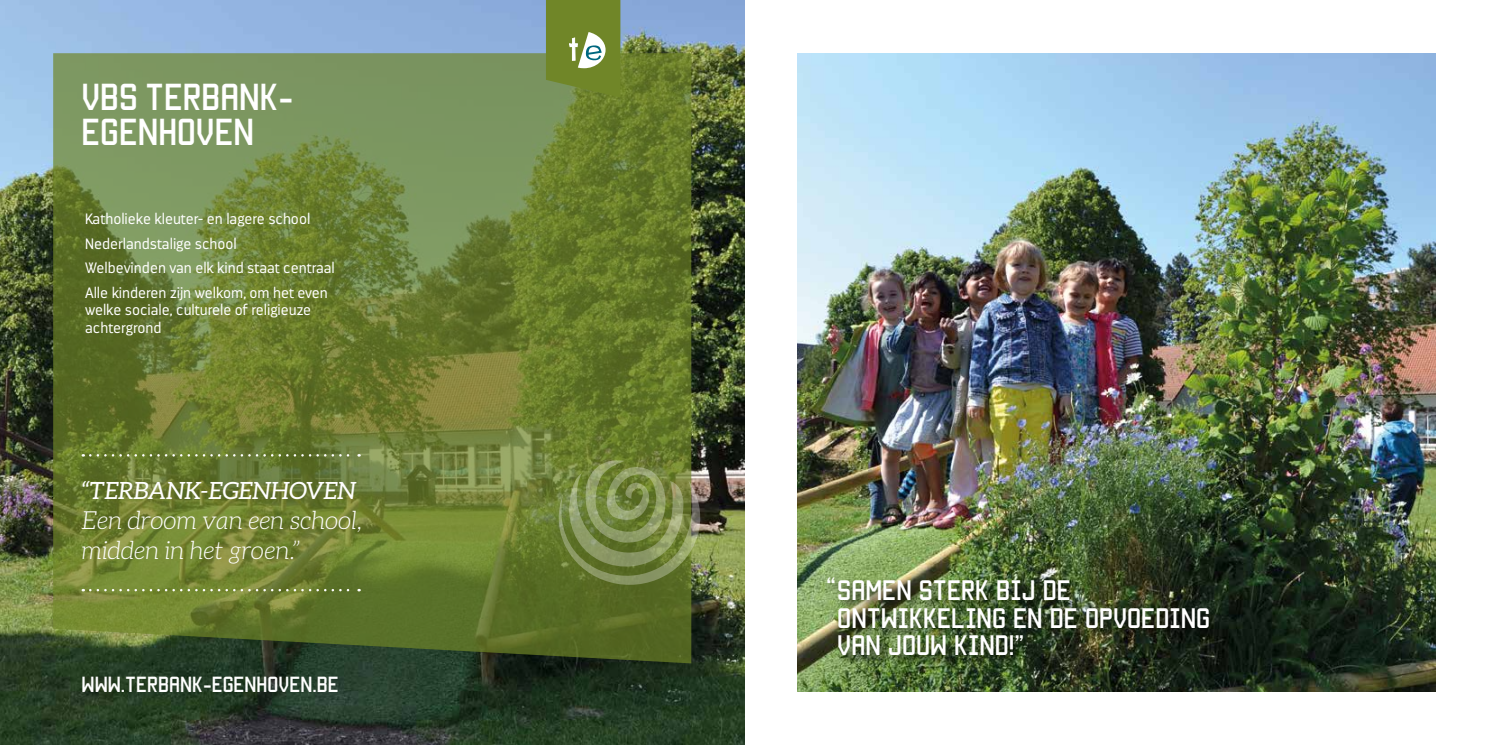
<style>
.page{position:relative;width:1489px;height:745px;background:#fff}
.page>*{position:absolute;margin:0;border:0;box-sizing:border-box;transform-origin:0 0}
.t1{font:30px/35px "Manteka";color:#fff}
.t2{font:italic 300 25px/30px "Aleo";color:#fff}
.t3{font:italic 23.75px "Aleo";color:#fff}
.t4{font:22.5px/27.5px "Manteka";color:#fff}
.t5{font:17.5px "Manteka";color:#fff}
.t6{font:300 15px/24.6px "Darwin";color:#fff}
</style>
<div class="page">
<img style="left:0;top:0;width:744px;height:744px">
<svg style="left:53px;top:53px;width:638px;height:610px;background:#6a7e38"></svg>
<svg style="left:90px;top:454px;width:269px;height:2px"></svg>
<svg style="left:90px;top:588px;width:269px;height:3px"></svg>
<svg style="left:557px;top:456px;width:153px;height:137px;background:#768548"></svg>
<svg style="left:546px;top:0;width:74px;height:97px;background:#7b903f"></svg>
<img style="left:797px;top:53px;width:638px;height:638px">
<div style="left:825px;top:575px;width:396px;height:92px;background:#000;opacity:.75"></div>
<h1 class="t1" style="left:81px;top:77px;width:213px">VBS TERBANK-<br>EGENHOVEN</h1>
<p class="t6" style="left:85px;top:206px;width:251px">Katholieke kleuter- en lagere school Nederlandstalige school<br>Welbevinden van elk kind staat centraal Alle kinderen zijn welkom, om het even</p>
<p class="t6" style="left:85px;top:301px;width:227px;line-height:17.5px">welke sociale, culturele of religieuze achtergrond</p>
<h3 class="t3" style="left:81px;top:477px;width:276px">“TERBANK-EGENHOVEN</h3>
<h2 class="t2" style="left:81px;top:505px;width:282px">Een droom van een school, midden in het groen.”</h2>
<p class="t5" style="left:81px;top:671px;width:259px">WWW.TERBANK-EGENHOVEN.BE</p>
<h3 class="t4" style="left:837px;top:574px;width:374px;text-indent:-11px">“SAMEN STERK BIJ DE<br>ONTWIKKELING EN DE OPVOEDING<br>VAN JOUW KIND!”</h3>
</div>
